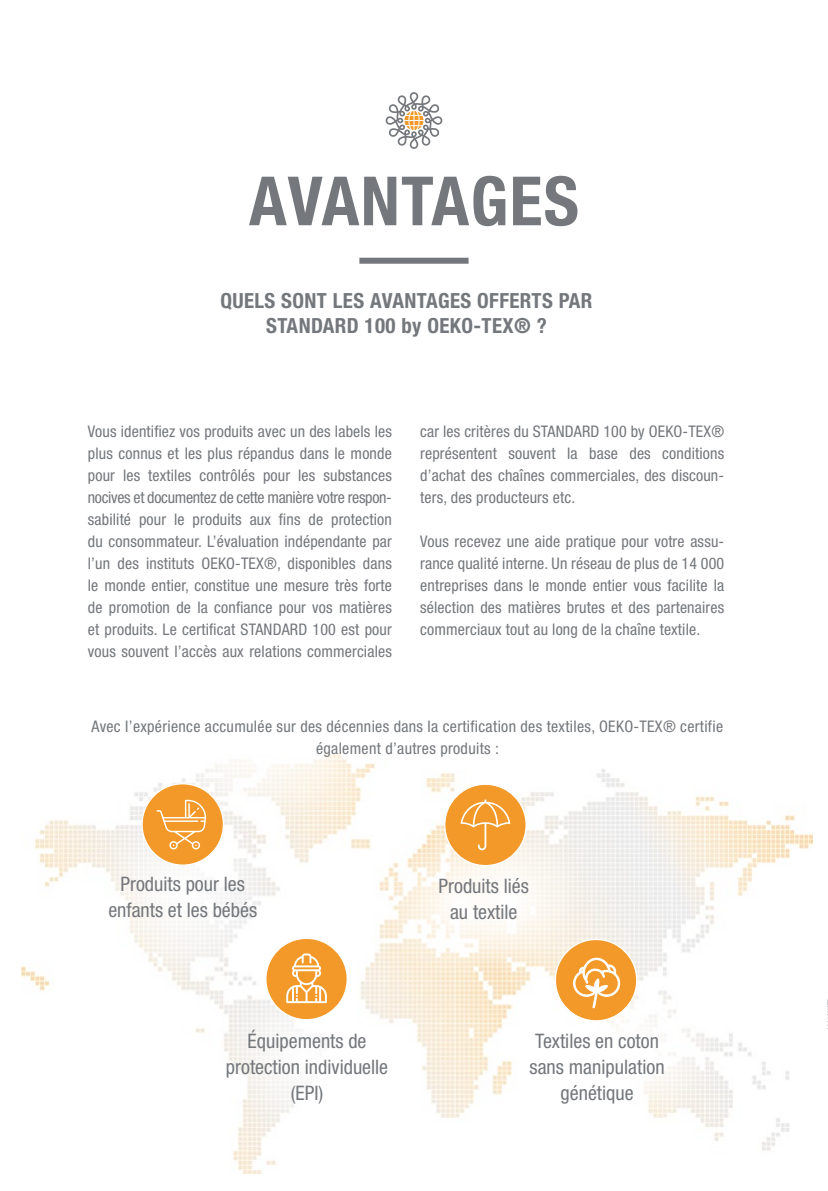
<style>
.page{position:relative;width:828px;height:1191px;background:#fff}
.page>*{position:absolute;margin:0;border:0;box-sizing:border-box;transform-origin:0 0}
.t1{font:700 condensed 68px "Helvetica Neue LT Pro";letter-spacing:.02em;color:#74777b}
.t2{font:700 condensed 20.8px/25px "Helvetica Neue LT Pro";letter-spacing:.02em;color:#74777b;text-align:center}
.t3{font:condensed 20px/26px "Helvetica Neue LT Pro";color:#74777b;text-align:center}
.t4{font:condensed 16px/22px "Helvetica Neue LT Pro";letter-spacing:.01em;color:#74777b;text-align:justify}
</style>
<div class="page">
<svg style="left:827px;top:999px;width:1px;height:31px"></svg>
<img style="left:21px;top:769px;width:791px;height:404px">
<div style="left:154px;top:680px;width:148px;height:148px;background:#fff;border-radius:50%"></div>
<svg style="left:246px;top:680px;width:149px;height:148px"></svg>
<svg style="left:191px;top:680px;width:148px;height:148px"></svg>
<svg style="left:386px;top:92px;width:56px;height:57px"></svg>
<svg style="left:384px;top:830px;width:148px;height:148px"></svg>
<svg style="left:436px;top:824px;width:148px;height:148px;fill:#fcf7f0"></svg>
<svg style="left:569px;top:976px;width:148px;height:149px"></svg>
<div style="left:228px;top:983px;width:148px;height:148px;background:linear-gradient(to right,#f5f3ef,#fff);border-radius:50%"></div>
<svg style="left:95px;top:805px;width:175px;height:176px"></svg>
<div style="left:522px;top:978px;width:148px;height:148px;background:#fff;border-radius:50%"></div>
<div style="left:142px;top:783px;width:81px;height:82px;background:#f29929;border-radius:50%"></div>
<div style="left:141px;top:783px;width:83px;height:82px;border:1px solid #fff;border-radius:50%"></div>
<div style="left:555px;top:939px;width:82px;height:81px;background:#f29929;border-radius:50%"></div>
<div style="left:555px;top:938px;width:82px;height:83px;border:1px solid #fff;border-radius:50%"></div>
<div style="left:445px;top:784px;width:81px;height:81px;background:#f29929;border-radius:50%"></div>
<div style="left:444px;top:783px;width:83px;height:83px;border:1px solid #fff;border-radius:50%"></div>
<div style="left:266px;top:938px;width:81px;height:81px;background:#f29929;border-radius:50%"></div>
<div style="left:265px;top:937px;width:83px;height:83px;border:1px solid #fff;border-radius:50%"></div>
<svg style="left:573px;top:957px;width:47px;height:51px"></svg>
<svg style="left:286px;top:953px;width:41px;height:50px"></svg>
<svg style="left:460px;top:799px;width:50px;height:51px"></svg>
<svg style="left:156px;top:799px;width:50px;height:50px"></svg>
<div style="left:359px;top:258px;width:109px;height:6px;background:#74777b"></div>
<h1 class="t1" style="left:249px;top:160px;width:331px">AVANTAGES</h1>
<h2 class="t2" style="left:220px;top:288px;width:373px">QUELS SONT LES AVANTAGES OFFERTS PAR<br>STANDARD 100 by OEKO-TEX® ?</h2>
<p class="t4" style="left:88px;top:420px;width:305px">Vous identifiez vos produits avec un des labels les plus connus et les plus répandus dans le monde pour les textiles contrôlés pour les substances nocives et documentez de cette manière votre respon&shy;sabilité pour le produits aux fins de protection du consommateur. L’évaluation indépendante par l’un des instituts OEKO-TEX®, disponibles dans le monde entier, constitue une mesure très forte de promotion de la confiance pour vos matières et produits. Le certificat STANDARD 100 est pour vous souvent l’accès aux relations commerciales</p>
<p class="t4" style="left:420px;top:420px;width:305px">car les critères du STANDARD 100 by OEKO-TEX® représentent souvent la base des conditions d’achat des chaînes commerciales, des discoun&shy;ters, des producteurs etc.</p>
<p class="t4" style="left:420px;top:530px;width:305px">Vous recevez une aide pratique pour votre assu&shy;rance qualité interne. Un réseau de plus de 14 000 entreprises dans le monde entier vous facilite la sélection des matières brutes et des partenaires commerciaux tout au long de la chaîne textile.</p>
<p class="t4" style="left:91px;top:715px;width:633px;text-align:center">Avec l’expérience accumulée sur des décennies dans la certification des textiles, OEKO-TEX® certifie également d’autres produits :</p>
<p class="t3" style="left:108px;top:871px;width:150px">Produits pour les enfants et les bébés</p>
<p class="t3" style="left:226px;top:1027px;width:164px">Équipements de protection individuelle (EPI)</p>
<p class="t3" style="left:438px;top:872px;width:92px">Produits liés au textile</p>
<p class="t3" style="left:529px;top:1027px;width:136px">Textiles en coton sans manipulation génétique</p>
</div>
